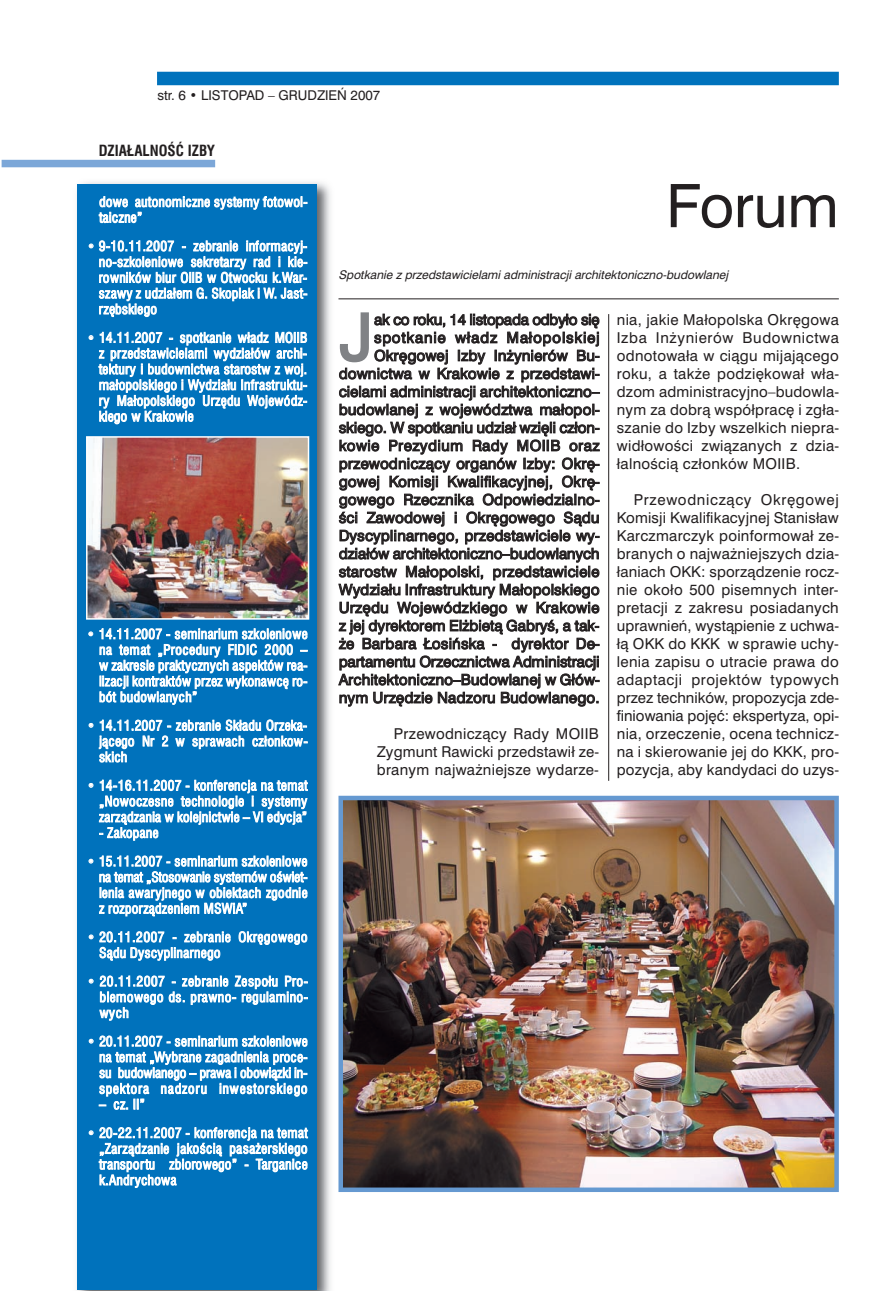
<style>
.page{position:relative;width:896px;height:1291px;background:#fff}
.page>*{position:absolute;margin:0;border:0;box-sizing:border-box;transform-origin:0 0}
.t1{font:65.1px "Swiss 721 PL";color:#808285}
.t2{font:60px "Swiss 721 PL";letter-spacing:-.005em;color:#231f20}
.t3{font:15px/18px "Swiss 721 PL";letter-spacing:.015em;color:#231f20;text-align:justify}
.t4{font:700 condensed 15px "Swiss 721 PL";color:#231f20}
.t5{font:condensed 13.5px/15.8px "Swiss 721 PL";letter-spacing:.025em;color:#fff;text-align:justify}
.t6{font:13.5px "Swiss 721 PL";color:#231f20}
.t7{font:italic 12px "Swiss 721 PL";color:#231f20}
</style>
<div class="page">
<img style="left:1px;top:71px;width:838px;height:1220px">
<p class="t6" style="left:157px;top:91px;width:224px">str. 6 • LISTOPAD – GRUDZIE¡ 2007</p>
<p class="t4" style="left:99px;top:145px;width:118px">DZIAŁALNOÂå IZBY</p>
<p class="t5" style="left:99px;top:195px;width:210px">dowe autonomiczne systemy fotowol&shy;taiczne”</p>
<p class="t5" style="left:99px;top:239px;width:210px;text-indent:-12px">• 9-10.11.2007 - zebranie informacyj&shy;no-szkoleniowe sekretarzy rad i kie&shy;rowników biur OIIB w Otwocku k.War&shy;szawy z udziałem G. Skoplak i W. Jast&shy;rz´bskiego</p>
<p class="t5" style="left:99px;top:331px;width:210px;text-indent:-12px">• 14.11.2007 - spotkanie władz MOIIB z przedstawicielami wydziałów archi&shy;tektury i budownictwa starostw z woj. małopolskiego i Wydziału Infrastruktu&shy;ry Małopolskiego Urz´du Wojewódz&shy;kiego w Krakowie</p>
<p class="t5" style="left:99px;top:627px;width:210px;text-indent:-12px">• 14.11.2007 - seminarium szkoleniowe na temat „Procedury FIDIC 2000 – w zakresie praktycznych aspektów rea&shy;lizacji kontraktów przez wykonawc´ ro&shy;bót budowlanych”</p>
<p class="t5" style="left:99px;top:719px;width:210px;text-indent:-12px">• 14.11.2007 - zebranie Składu Orzeka&shy;jàcego Nr 2 w sprawach członkow&shy;skich</p>
<p class="t5" style="left:99px;top:779px;width:210px;text-indent:-12px">• 14-16.11.2007 - konferencja na temat „Nowoczesne technologie i systemy zarzàdzania w kolejnictwie – VI edycja”</p>
<p class="t5" style="left:99px;top:826px;width:61px">- Zakopane</p>
<p class="t5" style="left:99px;top:854px;width:210px;text-indent:-12px">• 15.11.2007 - seminarium szkoleniowe na temat „Stosowanie systemów oÊwiet&shy;lenia awaryjnego w obiektach zgodnie z rozporzàdzeniem MSWiA”</p>
<p class="t5" style="left:99px;top:930px;width:210px;text-indent:-12px">• 20.11.2007 - zebranie Okr´gowego<br>Sàdu Dyscyplinarnego</p>
<p class="t5" style="left:100px;top:974px;width:210px;text-indent:-12px">• 20.11.2007 - zebranie Zespołu Pro&shy;blemowego ds. prawno- regulamino&shy;wych</p>
<p class="t5" style="left:99px;top:1034px;width:210px;text-indent:-12px">• 20.11.2007 - seminarium szkoleniowe na temat „Wybrane zagadnienia proce&shy;su budowlanego – prawa i obowiàzki in&shy;spektora nadzoru inwestorskiego</p>
<p class="t5" style="left:99px;top:1097px;width:47px">– cz. II”</p>
<p class="t5" style="left:99px;top:1126px;width:210px;text-indent:-12px">• 20-22.11.2007 - konferencja na temat „Zarzàdzanie jakoÊcià pasa˝erskiego transportu zbiorowego” - Targanice k.Andrychowa</p>
<h2 class="t2" style="left:666px;top:184px;width:174px">Forum</h2>
<p class="t7" style="left:338px;top:270px;width:391px">Spotkanie z przedstawicielami administracji architektoniczno-budowlanej</p>
<h1 class="t1" style="left:340px;top:313px;width:34px">J</h1>
<p class="t3" style="left:339px;top:312px;width:262px;text-align:right">ak co roku, 14 listopada odbyło si´ spotkanie władz Małopolskiej Okr´gowej Izby In˝ynierów Bu&shy;downictwa w Krakowie z przedstawi&shy;cielami administracji architektoniczno– budowlanej z województwa małopol&shy;skiego. W spotkaniu udział wzi´li człon&shy;kowie Prezydium Rady MOIIB oraz przewodniczàcy organów Izby: Okr´- gowej Komisji Kwalifikacyjnej, Okr´- gowego Rzecznika Odpowiedzialno-Êci Zawodowej i Okr´gowego Sàdu Dyscyplinarnego, przedstawiciele wy&shy;działów architektoniczno–budowlanych starostw Małopolski, przedstawiciele Wydziału Infrastruktury Małopolskiego Urz´du Wojewódzkiego w Krakowie z jej dyrektorem El˝bietà GabryÊ, a tak-˝e Barbara Łosiƒska - dyrektor De&shy;partamentu Orzecznictwa Administracji Architektoniczno–Budowlanej w Głów&shy;nym Urz´dzie Nadzoru Budowlanego.</p>
<p class="t3" style="left:617px;top:312px;width:224px">nia, jakie Małopolska Okr´gowa Izba In˝ynierów Budownictwa odnotowała w ciàgu mijajàcego roku, a tak˝e podzi´kował wła&shy;dzom administracyjno–budowla&shy;nym za dobrà współprac´ i zgła&shy;szanie do Izby wszelkich niepra&shy;widłowoÊci zwiàzanych z dzia&shy;łalnoÊcià członków MOIIB.</p>
<p class="t3" style="left:617px;top:492px;width:224px;text-indent:17px">Przewodniczàcy Okr´gowej Komisji Kwalifikacyjnej Stanisław Karczmarczyk poinformował ze&shy;branych o najwa˝niejszych dzia&shy;łaniach OKK: sporzàdzenie rocz&shy;nie około 500 pisemnych inter&shy;pretacji z zakresu posiadanych uprawnieƒ, wystàpienie z uchwa&shy;łà OKK do KKK w sprawie uchy&shy;lenia zapisu o utracie prawa do adaptacji projektów typowych przez techników, propozycja zde&shy;finiowania poj´ç: ekspertyza, opi&shy;nia, orzeczenie, ocena technicz&shy;na i skierowanie jej do KKK, pro&shy;pozycja, aby kandydaci do uzys-</p>
<p class="t3" style="left:377px;top:726px;width:224px;text-indent:17px">Przewodniczàcy Rady MOIIB Zygmunt Rawicki przedstawił ze&shy;branym najwa˝niejsze wydarze-</p>
</div>
